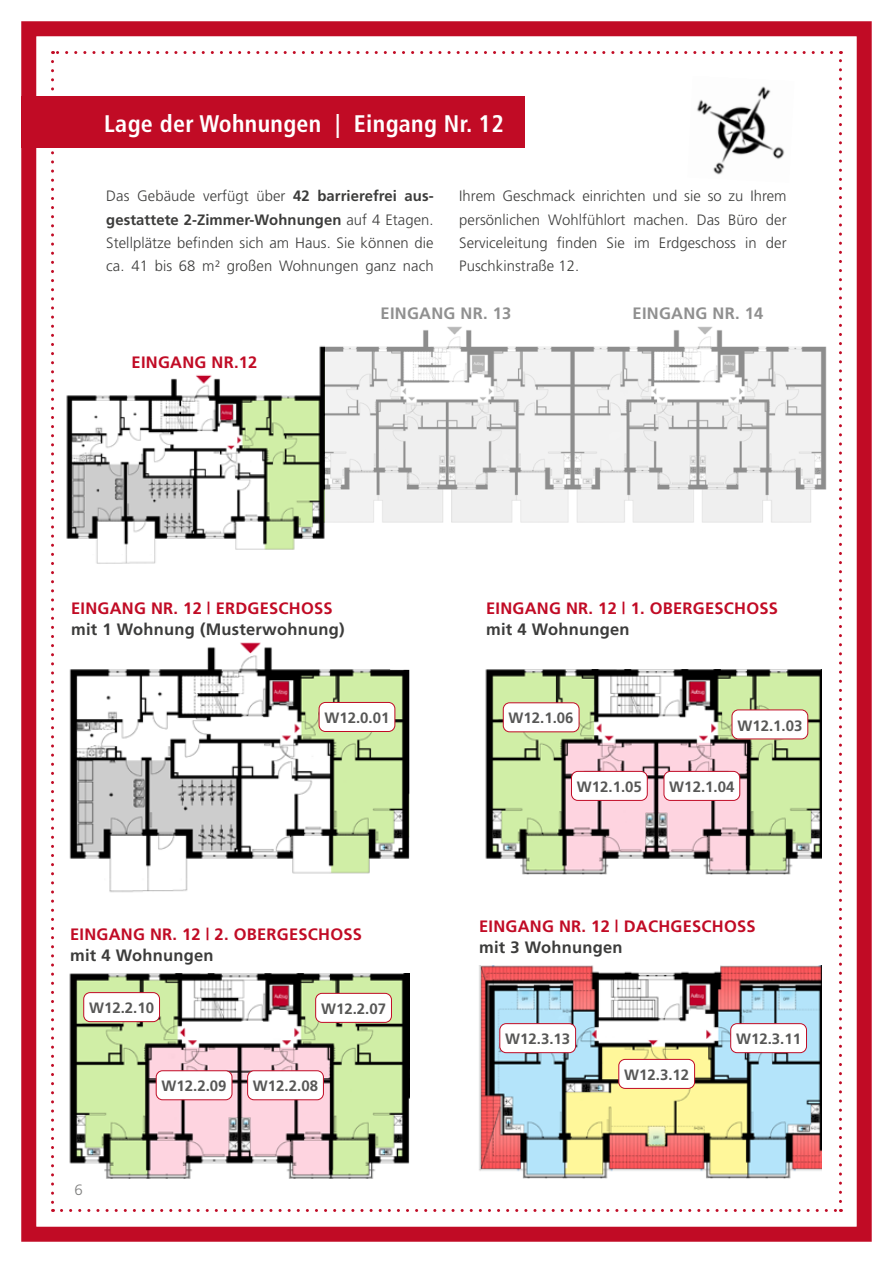
<style>
.page{position:relative;width:893px;height:1263px;background:#fff}
.page>*{position:absolute;margin:0;border:0;box-sizing:border-box;transform-origin:0 0}
.t1{font:700 condensed 24px "Frutiger";letter-spacing:.015em;color:#fff}
.t2{font:700 16.5px "Frutiger";letter-spacing:.015em;color:#c10b25}
.t3{font:700 16.5px "Frutiger";letter-spacing:.015em;color:#3c3c3b}
.t4{font:700 16.5px "Frutiger";letter-spacing:.015em;color:#909090}
.t5{font:300 15px/23.2px "Frutiger";letter-spacing:.005em;color:#3c3c3b;text-align:justify}
.t6{font:700 15px "Frutiger";color:#575756}
.t7{font:300 15px "Frutiger";color:#7e7e7d}
.s1{font-weight:700}
</style>
<div class="page">
<div style="left:21px;top:21px;width:851px;height:1221px;border:15px solid #c10b25"></div>
<svg style="left:51px;top:61px;width:3px;height:1151px"></svg>
<svg style="left:61px;top:1209px;width:780px;height:3px"></svg>
<svg style="left:839px;top:51px;width:3px;height:1150px"></svg>
<svg style="left:53px;top:51px;width:778px;height:3px"></svg>
<img style="left:697px;top:86px;width:88px;height:89px">
<div style="left:21px;top:96px;width:504px;height:52px;background:#c10b25"></div>
<img style="left:69px;top:642px;width:340px;height:251px">
<img style="left:485px;top:670px;width:336px;height:205px">
<img style="left:325px;top:326px;width:502px;height:197px">
<img style="left:66px;top:345px;width:259px;height:219px">
<img style="left:69px;top:973px;width:340px;height:205px">
<img style="left:479px;top:965px;width:342px;height:214px">
<div style="left:319px;top:702px;width:76px;height:29px;background:#fff;border-radius:6px"></div>
<div style="left:319px;top:702px;width:76px;height:30px;border:1px solid #c10b25;border-radius:6px"></div>
<div style="left:503px;top:703px;width:76px;height:29px;background:#fff;border-radius:6px"></div>
<div style="left:503px;top:702px;width:76px;height:30px;border:1px solid #c10b25;border-radius:6px"></div>
<div style="left:571px;top:771px;width:76px;height:29px;background:#fff;border-radius:6px"></div>
<div style="left:571px;top:771px;width:77px;height:30px;border:1px solid #c10b25;border-radius:6px"></div>
<div style="left:664px;top:771px;width:76px;height:29px;background:#fff;border-radius:6px"></div>
<div style="left:664px;top:771px;width:76px;height:30px;border:1px solid #c10b25;border-radius:6px"></div>
<div style="left:732px;top:710px;width:76px;height:29px;background:#fff;border-radius:6px"></div>
<div style="left:732px;top:709px;width:76px;height:30px;border:1px solid #c10b25;border-radius:6px"></div>
<div style="left:84px;top:992px;width:76px;height:30px;background:#fff;border-radius:6px"></div>
<div style="left:83px;top:992px;width:77px;height:30px;border:1px solid #c10b25;border-radius:6px"></div>
<div style="left:156px;top:1071px;width:76px;height:29px;background:#fff;border-radius:6px"></div>
<div style="left:156px;top:1070px;width:76px;height:30px;border:1px solid #c10b25;border-radius:6px"></div>
<div style="left:248px;top:1071px;width:75px;height:29px;background:#fff;border-radius:6px"></div>
<div style="left:247px;top:1070px;width:77px;height:30px;border:1px solid #c10b25;border-radius:6px"></div>
<div style="left:316px;top:993px;width:75px;height:29px;background:#fff;border-radius:6px"></div>
<div style="left:315px;top:993px;width:77px;height:30px;border:1px solid #c10b25;border-radius:6px"></div>
<div style="left:500px;top:1024px;width:76px;height:29px;background:#fff;border-radius:6px"></div>
<div style="left:499px;top:1023px;width:77px;height:30px;border:1px solid #c10b25;border-radius:6px"></div>
<div style="left:731px;top:1024px;width:75px;height:29px;background:#fff;border-radius:6px"></div>
<div style="left:730px;top:1023px;width:77px;height:30px;border:1px solid #c10b25;border-radius:6px"></div>
<div style="left:619px;top:1059px;width:76px;height:29px;background:#fff;border-radius:6px"></div>
<div style="left:618px;top:1059px;width:77px;height:30px;border:1px solid #c10b25;border-radius:6px"></div>
<h1 class="t1" style="left:104px;top:109px;width:401px">Lage der Wohnungen | Eingang Nr. 12</h1>
<p class="t5" style="left:106px;top:185px;width:329px">Das Gebäude verfügt über <span class="s1">42 barrierefrei aus&shy;gestattete 2-Zimmer-Wohnungen</span> auf 4 Etagen.<br>Stellplätze befinden sich am Haus. Sie können die ca. 41 bis 68 m² großen Wohnungen ganz nach</p>
<p class="t5" style="left:459px;top:185px;width:329px">Ihrem Geschmack einrichten und sie so zu Ihrem persönlichen Wohlfühlort machen. Das Büro der Serviceleitung finden Sie im Erdgeschoss in der Puschkinstraße 12.</p>
<p class="t2" style="left:132px;top:352px;width:127px">EINGANG NR.12</p>
<p class="t4" style="left:381px;top:303px;width:132px">EINGANG NR. 13</p>
<p class="t4" style="left:633px;top:303px;width:132px">EINGANG NR. 14</p>
<p class="t2" style="left:71px;top:599px;width:263px">EINGANG NR. 12 | ERDGESCHOSS</p>
<p class="t3" style="left:71px;top:620px;width:275px">mit 1 Wohnung (Musterwohnung)</p>
<p class="t2" style="left:486px;top:599px;width:293px">EINGANG NR. 12 | 1. OBERGESCHOSS</p>
<p class="t3" style="left:486px;top:620px;width:145px">mit 4 Wohnungen</p>
<p class="t6" style="left:324px;top:709px;width:67px">W12.0.01</p>
<p class="t6" style="left:509px;top:709px;width:67px">W12.1.06</p>
<p class="t6" style="left:737px;top:716px;width:67px">W12.1.03</p>
<p class="t2" style="left:70px;top:924px;width:293px">EINGANG NR. 12 | 2. OBERGESCHOSS</p>
<p class="t3" style="left:70px;top:945px;width:145px">mit 4 Wohnungen</p>
<p class="t6" style="left:89px;top:999px;width:67px">W12.2.10</p>
<p class="t6" style="left:321px;top:1000px;width:67px">W12.2.07</p>
<p class="t6" style="left:162px;top:1077px;width:67px">W12.2.09</p>
<p class="t6" style="left:253px;top:1077px;width:67px">W12.2.08</p>
<p class="t7" style="left:75px;top:1181px;width:10px">6</p>
<p class="t6" style="left:577px;top:778px;width:67px">W12.1.05</p>
<p class="t6" style="left:669px;top:778px;width:67px">W12.1.04</p>
<p class="t2" style="left:479px;top:916px;width:278px">EINGANG NR. 12 | DACHGESCHOSS</p>
<p class="t3" style="left:479px;top:937px;width:145px">mit 3 Wohnungen</p>
<p class="t6" style="left:505px;top:1030px;width:67px">W12.3.13</p>
<p class="t6" style="left:736px;top:1030px;width:67px">W12.3.11</p>
<p class="t6" style="left:624px;top:1066px;width:67px">W12.3.12</p>
</div>
